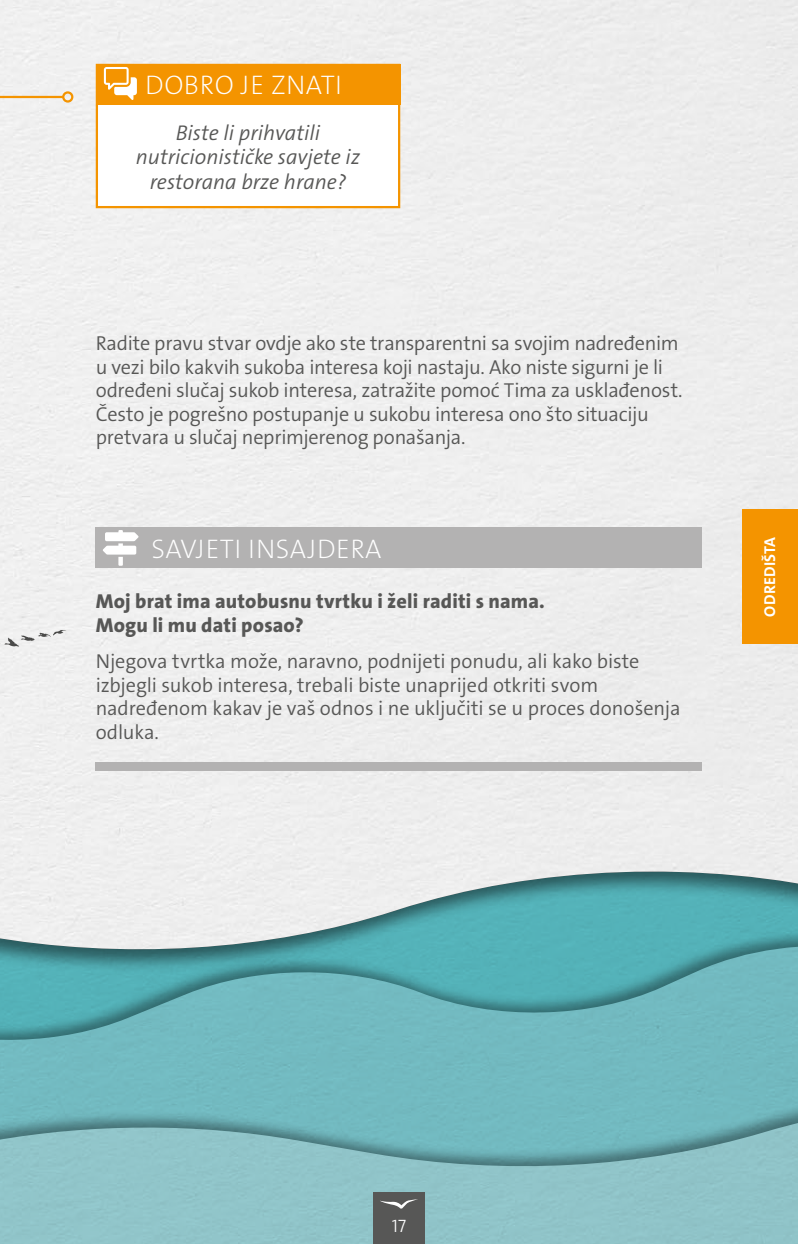
<style>
.page{position:relative;width:798px;height:1244px;background:#fff}
.page>*{position:absolute;margin:0;border:0;box-sizing:border-box;transform-origin:0 0}
.t1{font:200 27px "The Sans Os F";letter-spacing:.02em;color:#fff}
.t2{font:italic 300 21.38px/24.8px "The Sans Os F";color:#575756;text-align:center}
.t3{font:300 20.25px/23.6px "The Sans Os F";letter-spacing:-.01em;color:#575756}
.t4{font:800 20.25px/23.6px "The Sans Os F";letter-spacing:.005em;color:#575756}
.t5{font:300 18px "The Sans Os F";color:#fff}
.t6{font:700 15.75px "The Sans Os F";letter-spacing:.02em;color:#fff}
</style>
<div class="page">
<div style="left:0;top:0;width:797px;height:924px;background:#eee"></div>
<img style="left:0;top:924px;width:797px;height:17px">
<svg style="left:0;top:941px;width:797px;height:124px;fill:#71b8be"></svg>
<svg style="left:0;top:1076px;width:797px;height:168px;fill:#8ec2c6"></svg>
<svg style="left:0;top:630px;width:66px;height:21px"></svg>
<div style="left:373px;top:1193px;width:51px;height:51px;background:#575756"></div>
<svg style="left:380px;top:1199px;width:38px;height:9px"></svg>
<hr style="left:0;top:96px;width:63px;height:2px;background:#f49400">
<div style="left:62px;top:91px;width:11px;height:12px;border:2px solid #f49400;border-radius:50%"></div>
<div style="left:96px;top:64px;width:304px;height:144px;background:#fff;border:2px solid #f49400"></div>
<div style="left:96px;top:64px;width:304px;height:41px;background:#f49400"></div>
<svg style="left:104px;top:67px;width:33px;height:33px"></svg>
<div style="left:96px;top:762px;width:606px;height:8px;background:#b3b2b2"></div>
<div style="left:96px;top:527px;width:606px;height:41px;background:#b3b2b2"></div>
<svg style="left:103px;top:530px;width:36px;height:36px"></svg>
<div style="left:742px;top:509px;width:55px;height:135px;background:#f49400"></div>
<h1 class="t1" style="left:145px;top:68px;width:198px">DOBRO JE ZNATI</h1>
<p class="t2" style="left:136px;top:120px;width:226px">Biste li prihvatili nutricionističke savjete iz restorana brze hrane?</p>
<p class="t3" style="left:96px;top:331px;width:588px">Radite pravu stvar ovdje ako ste transparentni sa svojim nadređenim u vezi bilo kakvih sukoba interesa koji nastaju. Ako niste sigurni je li određeni slučaj sukob interesa, zatražite pomoć Tima za usklađenost.<br>Često je pogrešno postupanje u sukobu interesa ono što situaciju pretvara u slučaj neprimjerenog ponašanja.</p>
<h1 class="t1" style="left:152px;top:531px;width:231px">SAVJETI INSAJDERA</h1>
<p class="t6" style="left:759px;top:616px;width:81px;rotate:-90deg">ODREDIŠTA</p>
<p class="t4" style="left:96px;top:589px;width:450px">Moj brat ima autobusnu tvrtku i želi raditi s nama.<br>Mogu li mu dati posao?</p>
<p class="t3" style="left:96px;top:649px;width:586px">Njegova tvrtka može, naravno, podnijeti ponudu, ali kako biste izbjegli sukob interesa, trebali biste unaprijed otkriti svom nadređenom kakav je vaš odnos i ne uključiti se u proces donošenja odluka.</p>
<p class="t5" style="left:391px;top:1214px;width:16px">17</p>
</div>
